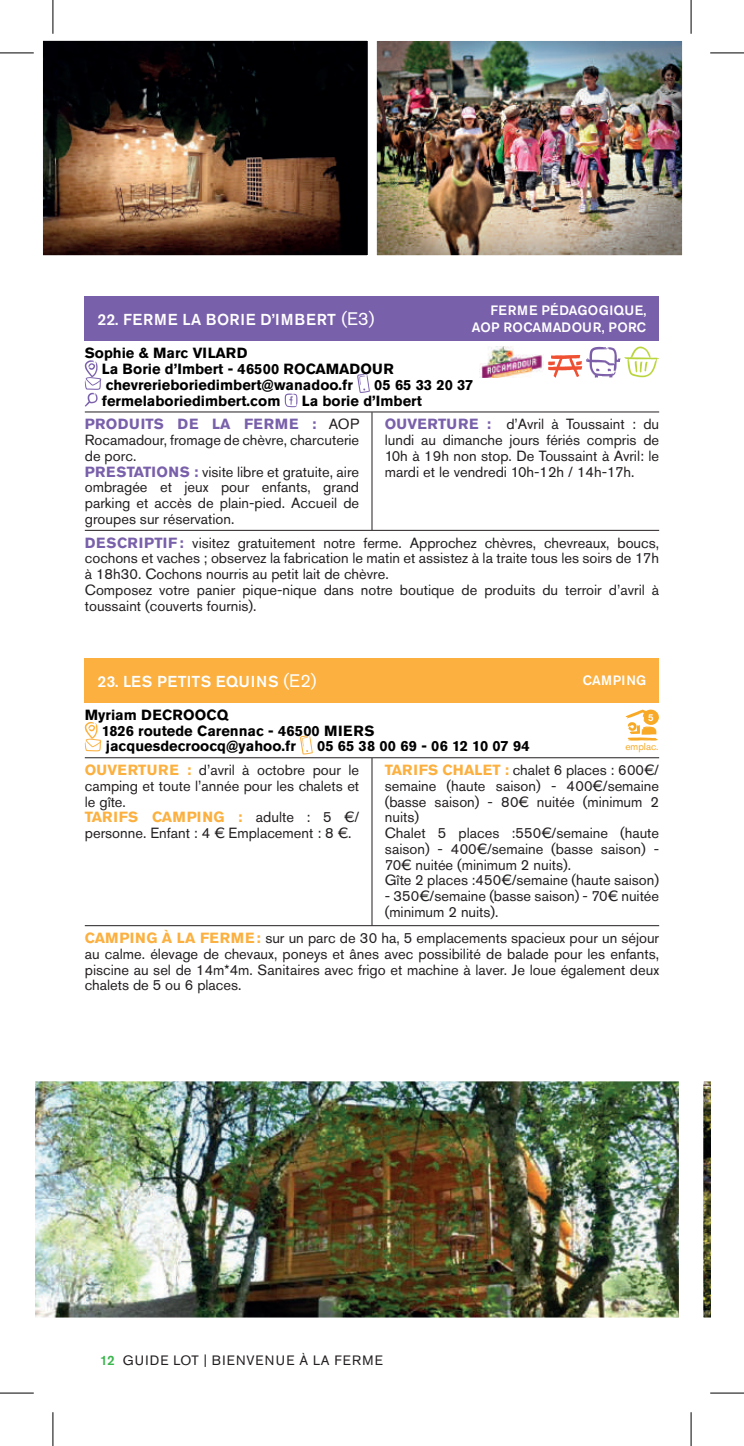
<style>
.page{position:relative;width:744px;height:1446px;background:#fff}
.page>*{position:absolute;margin:0;border:0;box-sizing:border-box;transform-origin:0 0}
.t1{font:500 15.75px "Akzidenz Grotesk Std";letter-spacing:.055em;color:#fff}
.t2{font:500 15.75px "Akzidenz Grotesk Std";letter-spacing:.015em;color:#fff}
.t3{font:14.62px/15.8px "Akzidenz Grotesk Std";color:#231f20}
.t4{font:700 14.62px/15.8px "Akzidenz Grotesk Std";color:#000}
.t5{font:700 14.62px/23.6px "Akzidenz Grotesk Std";letter-spacing:.015em;color:#7960aa}
.t6{font:500 13.5px/16.2px "Akzidenz Grotesk Std";letter-spacing:.015em;color:#fff;text-align:right}
.t7{font:13.5px "Akzidenz Grotesk Std";letter-spacing:.095em;color:#231f20}
.t8{font:10.12px "Akzidenz Grotesk Std";color:#f8aa26}
.t9{font:500 9.9px "Akzidenz Grotesk Std";color:#fff}
.s1{font-weight:400;font-size:18px}
.s2{color:#000}
.s3{font-weight:400;color:#231f20}
.s4{font-weight:700;color:#7960aa}
.s5{color:#fbb03f}
.s6{font-weight:700;color:#fbb03f}
.s7{font-weight:500;color:#39b54c}
</style>
<div class="page">
<div style="left:85px;top:296px;width:574px;height:45px;background:#7960aa"></div>
<hr style="left:371px;top:412px;width:1px;height:118px;background:#231f20">
<hr style="left:85px;top:411px;width:287px;height:1px;background:#231f20">
<hr style="left:372px;top:411px;width:287px;height:1px;background:#231f20">
<hr style="left:85px;top:530px;width:287px;height:1px;background:#231f20">
<hr style="left:372px;top:530px;width:287px;height:1px;background:#231f20">
<svg style="left:357px;top:373px;width:13px;height:20px"></svg>
<svg style="left:85px;top:360px;width:17px;height:46px"></svg>
<svg style="left:285px;top:393px;width:12px;height:14px"></svg>
<img style="left:479px;top:346px;width:64px;height:32px">
<svg style="left:548px;top:346px;width:111px;height:32px"></svg>
<div style="left:85px;top:657px;width:574px;height:45px;background:#fbb03f"></div>
<hr style="left:371px;top:758px;width:1px;height:167px;background:#231f20">
<hr style="left:85px;top:757px;width:287px;height:1px;background:#231f20">
<hr style="left:372px;top:757px;width:287px;height:1px;background:#231f20">
<hr style="left:85px;top:925px;width:287px;height:1px;background:#231f20">
<hr style="left:372px;top:925px;width:287px;height:1px;background:#231f20">
<svg style="left:85px;top:721px;width:17px;height:30px"></svg>
<svg style="left:300px;top:735px;width:13px;height:19px"></svg>
<svg style="left:625px;top:709px;width:34px;height:31px"></svg>
<img style="left:35px;top:1081px;width:644px;height:237px">
<img style="left:703px;top:1081px;width:7px;height:237px">
<img style="left:377px;top:41px;width:306px;height:215px">
<svg style="left:43px;top:40px;width:334px;height:216px;background:#483529"></svg>
<hr style="left:0;top:52px;width:34px;height:1px;background:#000">
<hr style="left:710px;top:52px;width:34px;height:1px;background:#000">
<hr style="left:0;top:1392px;width:34px;height:1px;background:#000">
<hr style="left:710px;top:1392px;width:34px;height:1px;background:#000">
<hr style="left:53px;top:0;width:1px;height:34px;background:#000">
<hr style="left:53px;top:1411px;width:1px;height:34px;background:#000">
<hr style="left:690px;top:0;width:1px;height:34px;background:#000">
<hr style="left:690px;top:1411px;width:1px;height:34px;background:#000">
<p class="t6" style="left:472px;top:302px;width:176px">FERME PÉDAGOGIQUE,<br>AOP ROCAMADOUR, PORC</p>
<p class="t1" style="left:98px;top:310px;width:278px">22. FERME LA BORIE D’IMBERT <span class="s1">(E3)</span></p>
<p class="t4" style="left:102px;top:345px;width:293px;text-indent:-17px">Sophie &amp; Marc VILARD<br>La Borie d’Imbert - 46500 ROCAMADOUR chevrerieboriedimbert@wanadoo.fr</p>
<p class="t4" style="left:374px;top:377px;width:100px">05 65 33 20 37</p>
<p class="t4" style="left:102px;top:392px;width:180px">fermelaboriedimbert.com</p>
<p class="t5" style="left:85px;top:388px;width:338px;text-indent:217px"><span class="s2">La borie d’Imbert<br></span>PRODUITS DE LA FERME : <span class="s3">AOP</span></p>
<p class="t3" style="left:85px;top:432px;width:276px">Rocamadour, fromage de chèvre, charcuterie de porc.<br><span class="s4">PRESTATIONS :</span> visite libre et gratuite, aire ombragée et jeux pour enfants, grand parking et accès de plain-pied. Accueil de groupes sur réservation.</p>
<p class="t3" style="left:385px;top:416px;width:276px;text-align:justify"><span class="s4">OUVERTURE :</span> d’Avril à Toussaint : du lundi au dimanche jours fériés compris de 10h à 19h non stop. De Toussaint à Avril: le mardi et le vendredi 10h-12h / 14h-17h.</p>
<p class="t3" style="left:85px;top:534px;width:576px"><span class="s4">DESCRIPTIF:</span> visitez gratuitement notre ferme. Approchez chèvres, chevreaux, boucs, cochons et vaches ; observez la fabrication le matin et assistez à la traite tous les soirs de 17h à 18h30. Cochons nourris au petit lait de chèvre.<br>Composez votre panier pique-nique dans notre boutique de produits du terroir d’avril à toussaint (couverts fournis).</p>
<p class="t2" style="left:98px;top:671px;width:220px">23. LES PETITS EQUINS <span class="s1">(E2)</span></p>
<p class="t4" style="left:102px;top:706px;width:274px;text-indent:-17px">Myriam DECROOCQ<br>1826 routede Carennac - 46500 MIERS jacquesdecroocq@yahoo.fr</p>
<p class="t6" style="left:583px;top:671px;width:65px">CAMPING</p>
<p class="t9" style="left:648px;top:711px;width:7px">5</p>
<p class="t8" style="left:625px;top:740px;width:35px">emplac.</p>
<p class="t4" style="left:85px;top:734px;width:446px;line-height:23.6px;text-indent:232px">05 65 38 00 69 - 06 12 10 07 94<br><span class="s5">OUVERTURE :</span> <span class="s3">d’avril à octobre pour le</span></p>
<p class="t3" style="left:85px;top:777px;width:276px">camping et toute l’année pour les chalets et le gîte.<br><span class="s6">TARIFS CAMPING :</span> adulte : 5 €/ personne. Enfant : 4 € Emplacement : 8 €.</p>
<p class="t3" style="left:385px;top:762px;width:276px"><span class="s6">TARIFS CHALET :</span> chalet 6 places : 600€/ semaine (haute saison) - 400€/semaine (basse saison) - 80€ nuitée (minimum 2 nuits)<br>Chalet 5 places :550€/semaine (haute saison) - 400€/semaine (basse saison) - 70€ nuitée (minimum 2 nuits).<br>Gîte 2 places :450€/semaine (haute saison)</p>
<p class="t3" style="left:385px;top:888px;width:276px">- 350€/semaine (basse saison) - 70€ nuitée (minimum 2 nuits).</p>
<p class="t3" style="left:85px;top:929px;width:576px;text-align:justify"><span class="s6">CAMPING À LA FERME:</span> sur un parc de 30 ha, 5 emplacements spacieux pour un séjour au calme. élevage de chevaux, poneys et ânes avec possibilité de balade pour les enfants, piscine au sel de 14m*4m. Sanitaires avec frigo et machine à laver. Je loue également deux chalets de 5 ou 6 places.</p>
<p class="t7" style="left:100px;top:1351px;width:284px"><span class="s7">12</span> GUIDE LOT | BIENVENUE À LA FERME</p>
</div>
